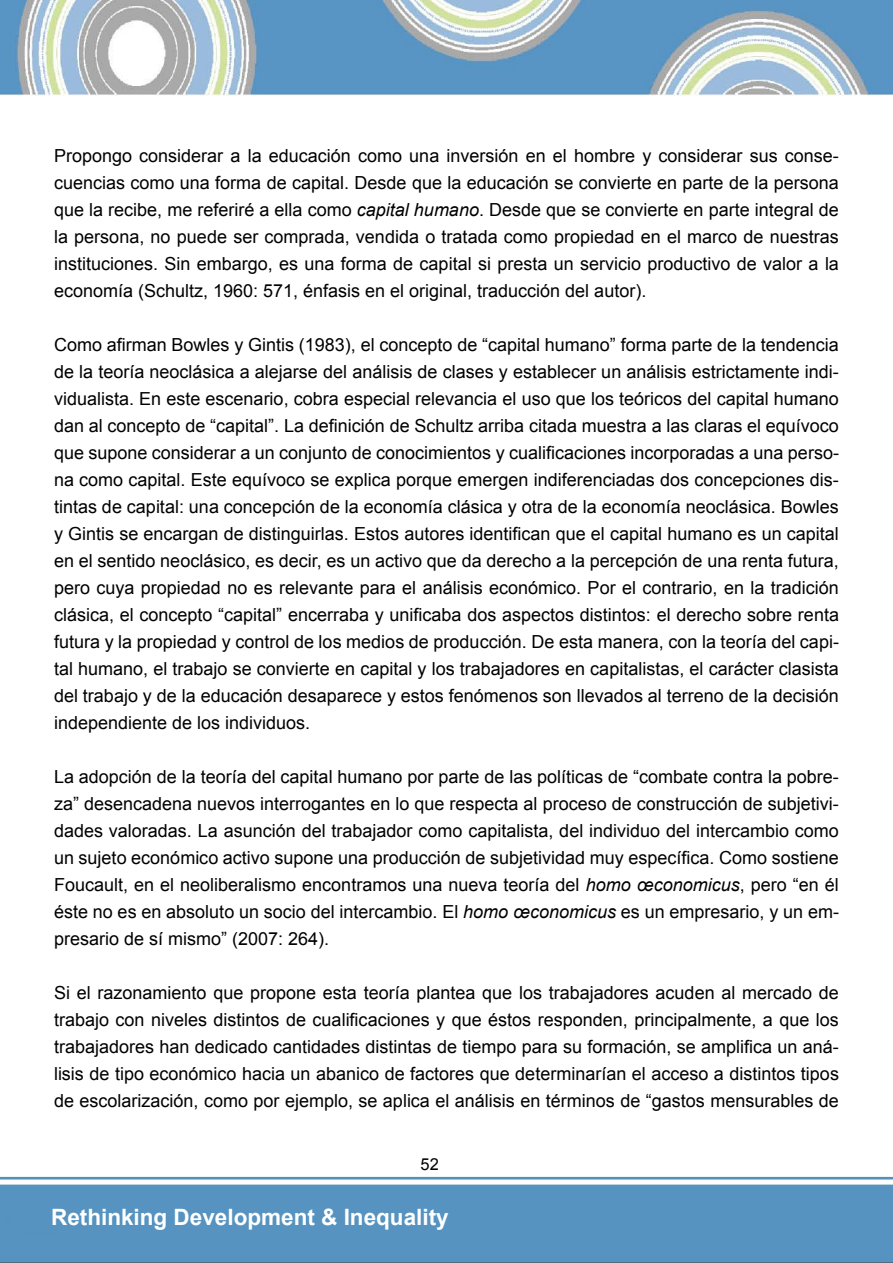
<style>
.page{position:relative;width:893px;height:1263px;background:#fff}
.page>*{position:absolute;margin:0;border:0;box-sizing:border-box;transform-origin:0 0}
.t1{font:700 22.5px "Arial";color:#fff}
.t2{font:18px/27px "Arial";color:#000;text-align:justify}
.t3{font:16.5px "Arial";color:#000}
.s1{font-style:italic}
</style>
<div class="page">
<img style="left:0;top:0;width:893px;height:96px">
<img style="left:0;top:1176px;width:893px;height:87px">
<p class="t2" style="left:54px;top:142px;width:786px">Propongo considerar a la educación como una inversión en el hombre y considerar sus conse&shy;cuencias como una forma de capital. Desde que la educación se convierte en parte de la persona que la recibe, me referiré a ella como <span class="s1">capital humano</span>. Desde que se convierte en parte integral de la persona, no puede ser comprada, vendida o tratada como propiedad en el marco de nuestras instituciones. Sin embargo, es una forma de capital si presta un servicio productivo de valor a la economía (Schultz, 1960: 571, énfasis en el original, traducción del autor).</p>
<p class="t2" style="left:54px;top:331px;width:786px">Como afirman Bowles y Gintis (1983), el concepto de “capital humano” forma parte de la tendencia de la teoría neoclásica a alejarse del análisis de clases y establecer un análisis estrictamente indi&shy;vidualista. En este escenario, cobra especial relevancia el uso que los teóricos del capital humano dan al concepto de “capital”. La definición de Schultz arriba citada muestra a las claras el equívoco que supone considerar a un conjunto de conocimientos y cualificaciones incorporadas a una perso&shy;na como capital. Este equívoco se explica porque emergen indiferenciadas dos concepciones dis&shy;tintas de capital: una concepción de la economía clásica y otra de la economía neoclásica. Bowles y Gintis se encargan de distinguirlas. Estos autores identifican que el capital humano es un capital en el sentido neoclásico, es decir, es un activo que da derecho a la percepción de una renta futura, pero cuya propiedad no es relevante para el análisis económico. Por el contrario, en la tradición clásica, el concepto “capital” encerraba y unificaba dos aspectos distintos: el derecho sobre renta futura y la propiedad y control de los medios de producción. De esta manera, con la teoría del capi&shy;tal humano, el trabajo se convierte en capital y los trabajadores en capitalistas, el carácter clasista del trabajo y de la educación desaparece y estos fenómenos son llevados al terreno de la decisión independiente de los individuos.</p>
<p class="t2" style="left:54px;top:763px;width:786px">La adopción de la teoría del capital humano por parte de las políticas de “combate contra la pobre&shy;za” desencadena nuevos interrogantes en lo que respecta al proceso de construcción de subjetivi&shy;dades valoradas. La asunción del trabajador como capitalista, del individuo del intercambio como un sujeto económico activo supone una producción de subjetividad muy específica. Como sostiene Foucault, en el neoliberalismo encontramos una nueva teoría del <span class="s1">homo œconomicus</span>, pero “en él éste no es en absoluto un socio del intercambio. El <span class="s1">homo œconomicus</span> es un empresario, y un em&shy;presario de sí mismo” (2007: 264).</p>
<p class="t2" style="left:54px;top:979px;width:786px">Si el razonamiento que propone esta teoría plantea que los trabajadores acuden al mercado de trabajo con niveles distintos de cualificaciones y que éstos responden, principalmente, a que los trabajadores han dedicado cantidades distintas de tiempo para su formación, se amplifica un aná&shy;lisis de tipo económico hacia un abanico de factores que determinarían el acceso a distintos tipos de escolarización, como por ejemplo, se aplica el análisis en términos de “gastos mensurables de</p>
<p class="t3" style="left:421px;top:1154px;width:20px">52</p>
<p class="t1" style="left:51px;top:1202px;width:399px">Rethinking Development &amp; Inequality</p>
</div>
